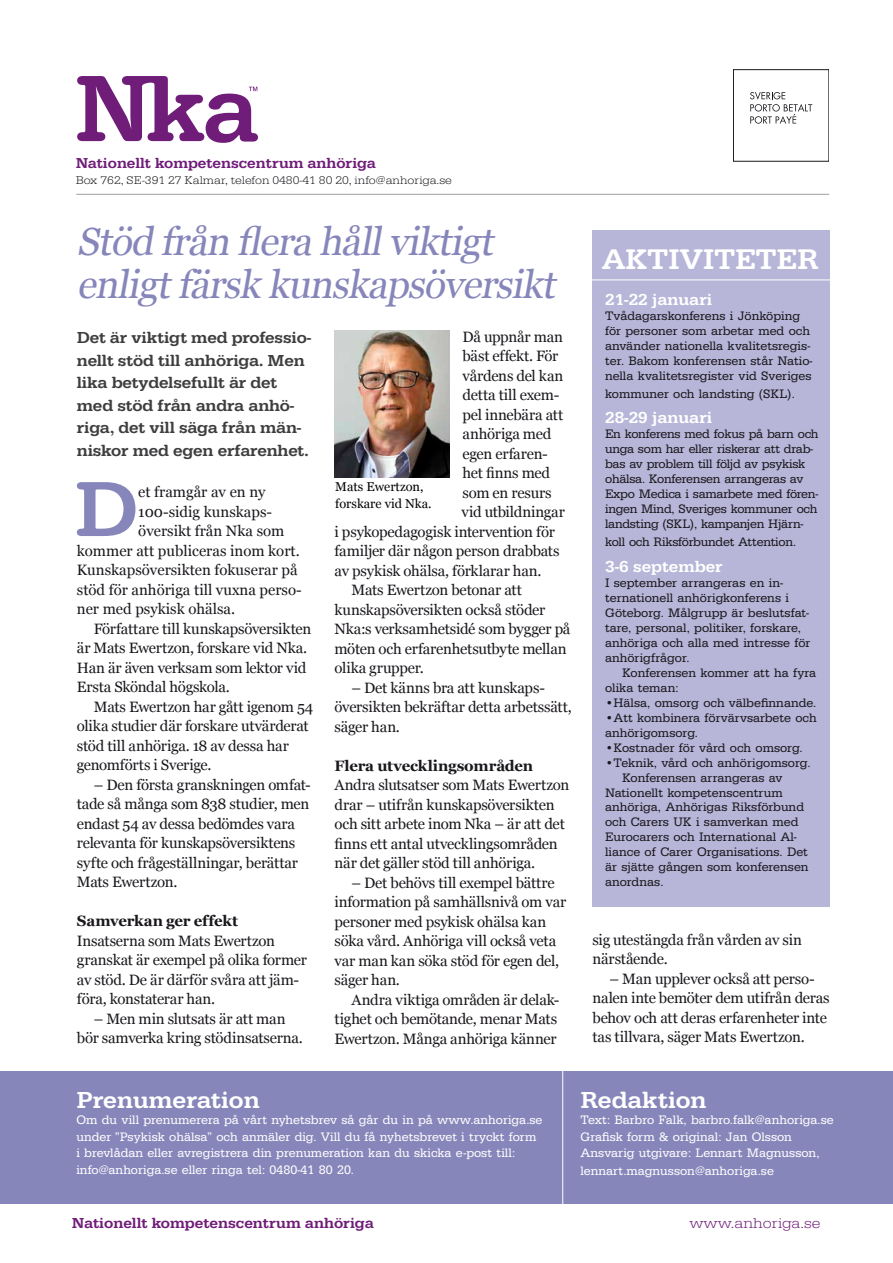
<style>
.page{position:relative;width:893px;height:1263px;background:#fff}
.page>*{position:absolute;margin:0;border:0;box-sizing:border-box;transform-origin:0 0}
.t1{font:500 80.85px "Typewriter URW Wid";color:#8786bb}
.t2{font:italic 39.15px/43px "Georgia";color:#8786bb}
.t3{font:500 29.4px "Typewriter URW Wid";letter-spacing:-.015em;color:#fff}
.t4{font:500 24px "Typewriter URW Wid";color:#fff}
.t5{font:500 16.5px/22.5px "Typewriter URW Wid";letter-spacing:-.01em;color:#3e3e40}
.t6{font:500 16.5px "Typewriter URW Wid";color:#fff}
.t7{font:15px/19.5px "Georgia";letter-spacing:-.015em;color:#1a171c}
.t8{font:700 15px "Georgia";letter-spacing:-.015em;color:#1a171c}
.t9{font:500 15px "Typewriter URW Wid";color:#701d79}
.t10{font:300 15px "Typewriter URW Ext Wid";color:#701d79}
.t11{font:500 14.85px "Typewriter URW Wid";color:#701d79}
.t12{font:12.75px/15px "Typewriter URW";color:#1a171c}
.t13{font:12.75px/16.5px "Typewriter URW";color:#fff}
.t14{font:12.75px/15px "Typewriter URW";letter-spacing:-.02em;color:#1a171c}
.t15{font:12.75px/16.5px "Georgia";color:#000}
.t16{font:300 11.55px "Typewriter URW Ext Wid";color:#1a171c}
</style>
<div class="page">
<div style="left:0;top:1071px;width:893px;height:133px;background:#8786bb"></div>
<div style="left:592px;top:230px;width:238px;height:676px;background:#b7b5d8"></div>
<hr style="left:76px;top:194px;width:753px;height:1px;background:#9d9ea0">
<hr style="left:588px;top:280px;width:249px;height:1px;background:#fff">
<hr style="left:562px;top:1065px;width:1px;height:141px;background:#fff">
<svg style="left:77px;top:76px;width:181px;height:67px"></svg>
<div style="left:733px;top:69px;width:96px;height:93px;border:1px solid #1a171c"></div>
<svg style="left:750px;top:92px;width:62px;height:32px"></svg>
<img style="left:335px;top:330px;width:115px;height:147px">
<p class="t11" style="left:76px;top:154px;width:302px">Nationellt kompetenscentrum anhöriga</p>
<p class="t16" style="left:76px;top:173px;width:378px">Box 762, SE-391 27 Kalmar, telefon 0480-41 80 20, info@anhoriga.se</p>
<h2 class="t2" style="left:77px;top:221px;width:488px">Stöd från flera hållviktigt enligtfärsk kunskapsöversikt</h2>
<p class="t5" style="left:77px;top:327px;width:236px">Det är viktigt med professio&shy;nellt stöd till anhöriga. Men lika betydelsefullt är det med stöd från andra anhö&shy;riga, det vill säga från män&shy;niskor med egen erfarenhet.</p>
<h1 class="t1" style="left:74px;top:462px;width:66px">D</h1>
<p class="t7" style="left:138px;top:482px;width:129px">et framgår av en ny</p>
<p class="t7" style="left:138px;top:502px;width:134px">100-sidig kunskaps-</p>
<p class="t7" style="left:138px;top:521px;width:148px">översikt från Nka som</p>
<p class="t7" style="left:77px;top:541px;width:224px">kommer att publiceras inom kort.</p>
<p class="t7" style="left:77px;top:560px;width:222px">Kunskapsöversikten fokuserar på</p>
<p class="t7" style="left:77px;top:580px;width:226px">stöd för anhöriga till vuxna perso-</p>
<p class="t7" style="left:77px;top:599px;width:160px">ner med psykisk ohälsa.</p>
<p class="t7" style="left:94px;top:619px;width:219px">Författare till kunskapsöversikten</p>
<p class="t7" style="left:77px;top:638px;width:232px">är Mats Ewertzon, forskare vid Nka.</p>
<p class="t7" style="left:77px;top:658px;width:231px">Han är även verksam som lektor vid</p>
<p class="t7" style="left:77px;top:677px;width:155px">Ersta Sköndal högskola.</p>
<p class="t7" style="left:94px;top:697px;width:221px">Mats Ewertzon har gått igenom 54</p>
<p class="t7" style="left:77px;top:716px;width:233px">olika studier där forskare utvärderat</p>
<p class="t7" style="left:77px;top:736px;width:213px">stöd till anhöriga. 18 av dessa har</p>
<p class="t7" style="left:77px;top:755px;width:136px">genomförts i Sverige.</p>
<p class="t7" style="left:77px;top:775px;width:235px;text-indent:17px">– Den första granskningen omfat&shy;tade så många som 838 studier, men endast 54 av dessa bedömdes vara relevanta för kunskapsöversiktens syfte och frågeställningar, berättar<br>Mats Ewertzon.</p>
<p class="t8" style="left:77px;top:912px;width:163px">Samverkan ger effekt</p>
<p class="t7" style="left:77px;top:931px;width:231px">Insatserna som Mats Ewertzon granskat är exempel på olika former av stöd. De är därför svåra att jäm&shy;föra, konstaterar han.</p>
<p class="t7" style="left:77px;top:1009px;width:228px;text-align:center">– Men min slutsats är att man<br>bör samverka kring stödinsatserna.</p>
<p class="t7" style="left:463px;top:327px;width:102px">Då uppnår man</p>
<p class="t7" style="left:463px;top:346px;width:97px">bäst effekt. För</p>
<p class="t7" style="left:463px;top:366px;width:102px">vårdens del kan</p>
<p class="t7" style="left:463px;top:385px;width:98px">detta till exem-</p>
<p class="t7" style="left:463px;top:405px;width:102px">pel innebära att</p>
<p class="t7" style="left:463px;top:424px;width:90px">anhöriga med</p>
<p class="t7" style="left:463px;top:444px;width:87px">egen erfaren-</p>
<p class="t7" style="left:463px;top:463px;width:89px">het finns med</p>
<p class="t7" style="left:463px;top:483px;width:91px">som en resurs</p>
<p class="t7" style="left:461px;top:502px;width:105px">vid utbildningar</p>
<p class="t7" style="left:335px;top:522px;width:222px">i psykopedagogisk intervention för</p>
<p class="t7" style="left:335px;top:541px;width:226px">familjer där någon person drabbats</p>
<p class="t7" style="left:335px;top:561px;width:209px">av psykisk ohälsa, förklarar han.</p>
<p class="t7" style="left:352px;top:580px;width:172px">Mats Ewertzon betonar att</p>
<p class="t7" style="left:335px;top:600px;width:212px">kunskapsöversikten också stöder</p>
<p class="t7" style="left:335px;top:619px;width:237px">Nka:s verksamhetsidé som bygger på</p>
<p class="t7" style="left:335px;top:639px;width:234px">möten och erfarenhetsutbyte mellan</p>
<p class="t7" style="left:335px;top:658px;width:91px">olika grupper.</p>
<p class="t7" style="left:335px;top:678px;width:239px;text-indent:17px">– Det känns bra att kunskaps&shy;översikten bekräftar detta arbetssätt, säger han.</p>
<p class="t8" style="left:335px;top:757px;width:200px">Flera utvecklingsområden</p>
<p class="t7" style="left:335px;top:775px;width:236px">Andra slutsatser som Mats Ewertzon drar – utifrån kunskapsöversikten och sitt arbete inom Nka – är att det finns ett antal utvecklingsområden när det gäller stöd till anhöriga.</p>
<p class="t7" style="left:335px;top:873px;width:233px;text-indent:17px">– Det behövs till exempel bättre information på samhällsnivå om var personer med psykisk ohälsa kan söka vård. Anhöriga vill också veta var man kan söka stöd för egen del, säger han.</p>
<p class="t7" style="left:335px;top:990px;width:226px;text-indent:17px">Andra viktiga områden är delak&shy;tighet och bemötande, menar Mats<br>Ewertzon. Många anhöriga känner</p>
<p class="t15" style="left:335px;top:479px;width:98px">Mats Ewertzon, forskare vid Nka.</p>
<h3 class="t3" style="left:602px;top:242px;width:218px">AKTIVITETER</h3>
<p class="t6" style="left:605px;top:289px;width:109px">21-22 januari</p>
<p class="t12" style="left:605px;top:308px;width:209px">Tvådagarskonferens i Jönköping för personer som arbetar med och använder nationella kvalitetsregis&shy;ter. Bakom konferensen står Natio&shy;nella kvalitetsregister vid Sveriges</p>
<p class="t12" style="left:605px;top:386px;width:191px">kommuner och landsting (SKL).</p>
<p class="t6" style="left:605px;top:408px;width:109px">28-29 januari</p>
<p class="t14" style="left:605px;top:426px;width:215px">En konferens med fokus på barn och unga som har eller riskerar att drab&shy;bas av problem till följd av psykisk ohälsa. Konferensen arrangeras av Expo Medica i samarbete med fören&shy;ingen Mind, Sveriges kommuner och landsting (SKL), kampanjen Hjärn-</p>
<p class="t14" style="left:605px;top:534px;width:193px">koll och Riksförbundet Attention.</p>
<p class="t6" style="left:605px;top:556px;width:119px">3-6 september</p>
<p class="t12" style="left:605px;top:575px;width:207px">I september arrangeras en in&shy;ternationell anhörigkonferens i<br>Göteborg. Målgrupp är beslutsfat&shy;tare, personal, politiker, forskare, anhöriga och alla med intresse för anhörigfrågor.</p>
<p class="t12" style="left:605px;top:665px;width:213px;text-indent:17px">Konferensen kommer att ha fyra olika teman:</p>
<p class="t12" style="left:605px;top:695px;width:213px">•Hälsa, omsorg och välbefinnande.</p>
<p class="t12" style="left:605px;top:710px;width:213px">•Att kombinera förvärvsarbete och anhörigomsorg.</p>
<p class="t12" style="left:605px;top:740px;width:199px">•Kostnader för vård och omsorg.</p>
<p class="t12" style="left:605px;top:755px;width:207px">•Teknik, vård och anhörigomsorg.</p>
<p class="t12" style="left:622px;top:770px;width:162px">Konferensen arrangeras av</p>
<p class="t12" style="left:605px;top:785px;width:179px">Nationellt kompetenscentrum</p>
<p class="t12" style="left:605px;top:800px;width:200px">anhöriga, Anhörigas Riksförbund</p>
<p class="t12" style="left:605px;top:815px;width:195px">och Carers UK i samverkan med</p>
<p class="t12" style="left:605px;top:830px;width:193px">Eurocarers och International Al-</p>
<p class="t12" style="left:605px;top:845px;width:204px">liance of Carer Organisations. Det</p>
<p class="t12" style="left:605px;top:860px;width:205px">är sjätte gången som konferensen</p>
<p class="t12" style="left:605px;top:875px;width:60px">anordnas.</p>
<p class="t7" style="left:592px;top:930px;width:211px">sig utestängda från vården av sin närstående.</p>
<p class="t7" style="left:592px;top:969px;width:239px;text-indent:17px">– Man upplever också att perso&shy;nalen inte bemöter dem utifrån deras behov och att deras erfarenheter inte tas tillvara, säger Mats Ewertzon.</p>
<h3 class="t4" style="left:76px;top:1086px;width:185px">Prenumeration</h3>
<p class="t13" style="left:76px;top:1112px;width:468px">Om du vill prenumerera på vårt nyhetsbrev så går du in på www.anhoriga.se under ”Psykisk ohälsa” och anmäler dig. Vill du få nyhetsbrevet i tryckt form i brevlådan eller avregistrera din prenumeration kan du skicka e-post till: info@anhoriga.se eller ringa tel: 0480-41 80 20.</p>
<p class="t9" style="left:72px;top:1214px;width:303px">Nationellt kompetenscentrum anhöriga</p>
<h3 class="t4" style="left:580px;top:1086px;width:128px">Redaktion</h3>
<p class="t13" style="left:580px;top:1112px;width:255px">Text: Barbro Falk, barbro.falk@anhoriga.se<br>Grafisk form &amp; original: Jan Olsson<br>Ansvarig utgivare: Lennart Magnusson,</p>
<p class="t13" style="left:580px;top:1163px;width:195px">lennart.magnusson@anhoriga.se</p>
<p class="t10" style="left:689px;top:1214px;width:133px">www.anhoriga.se</p>
</div>
